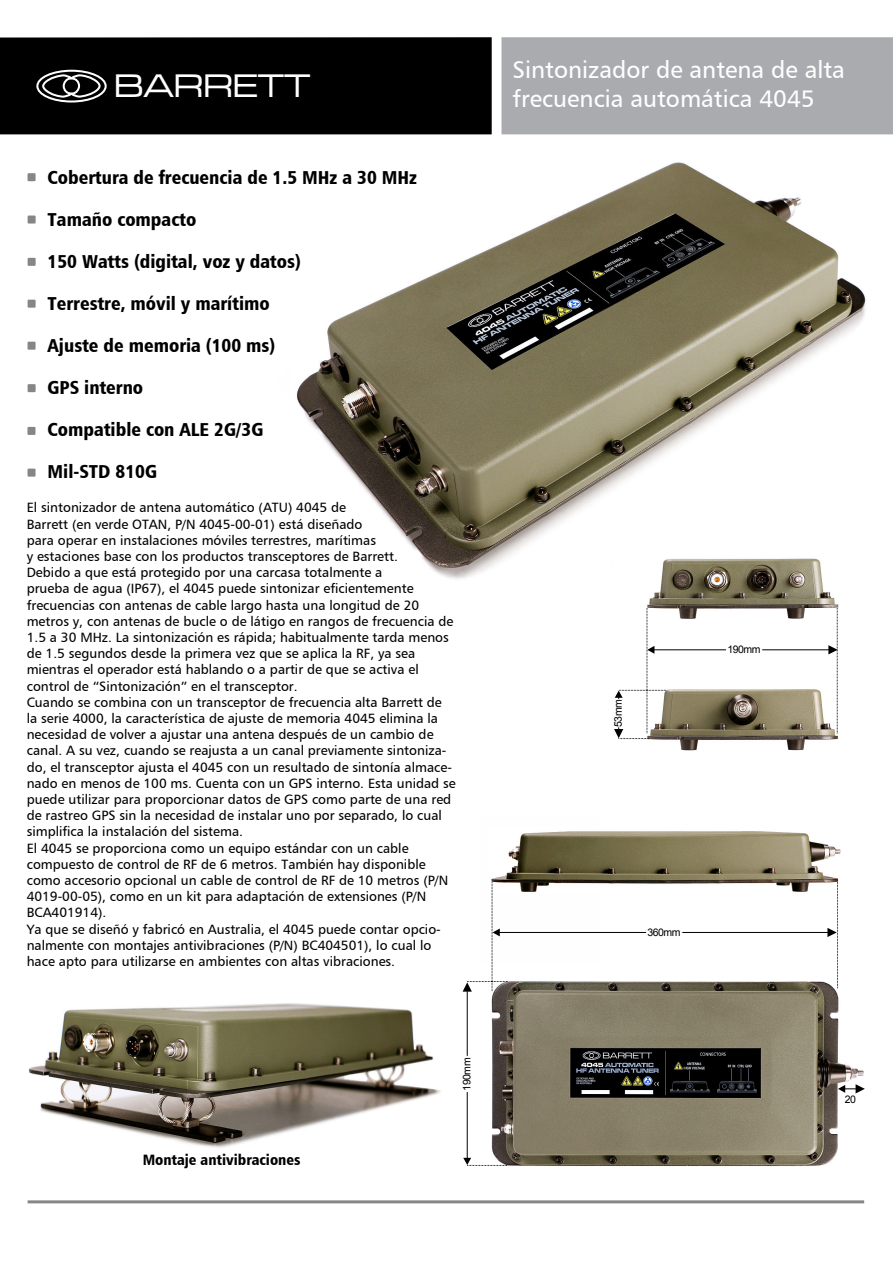
<style>
.page{position:relative;width:893px;height:1263px;background:#fff}
.page>*{position:absolute;margin:0;border:0;box-sizing:border-box;transform-origin:0 0}
.t1{font:33.9px "Microgramma D Medi Exte";letter-spacing:.02em;color:#fefefe}
.t2{font:24px/28.8px "Humanist 777 BT Roman B";color:#fefefe}
.t3{font:18.75px "Humanist 777 BT Black Condensed B";color:#000}
.t4{font:15px "Humanist 777 BT Black Condensed B";color:#000}
.t5{font:13.5px/16.2px "Humanist 777 BT Roman B";color:#000}
.t6{font:10.5px "Arial";letter-spacing:-.045em;color:#000}
</style>
<div class="page">
<img style="left:491px;top:981px;width:373px;height:185px">
<img style="left:491px;top:831px;width:350px;height:61px">
<hr style="left:467px;top:991px;width:1px;height:167px;background:#000">
<hr style="left:499px;top:932px;width:329px;height:1px;background:#000">
<div style="left:462px;top:1056px;width:10px;height:36px;background:#fefefe"></div>
<div style="left:646px;top:928px;width:36px;height:10px;background:#fefefe"></div>
<div style="left:0;top:37px;width:492px;height:97px;background:#000"></div>
<div style="left:501px;top:37px;width:392px;height:97px;background:#a9abae"></div>
<div style="left:36px;top:70px;width:71px;height:33px;border:2px solid #fefefe;border-radius:50%"></div>
<svg style="left:41px;top:73px;width:61px;height:26px"></svg>
<div style="left:28px;top:173px;width:8px;height:8px;background:#848688"></div>
<div style="left:28px;top:216px;width:8px;height:8px;background:#848688"></div>
<div style="left:28px;top:258px;width:8px;height:8px;background:#848688"></div>
<div style="left:28px;top:300px;width:8px;height:8px;background:#848688"></div>
<div style="left:28px;top:342px;width:8px;height:8px;background:#848688"></div>
<hr style="left:28px;top:1200px;width:836px;height:3px;background:#848688">
<svg style="left:827px;top:882px;width:11px;height:107px"></svg>
<svg style="left:463px;top:1158px;width:44px;height:8px"></svg>
<svg style="left:463px;top:882px;width:45px;height:110px"></svg>
<svg style="left:838px;top:1084px;width:27px;height:9px"></svg>
<img style="left:296px;top:162px;width:570px;height:417px">
<img style="left:29px;top:1003px;width:412px;height:145px">
<img style="left:646px;top:556px;width:194px;height:63px">
<img style="left:647px;top:689px;width:191px;height:61px">
<hr style="left:654px;top:649px;width:175px;height:1px;background:#000">
<div style="left:726px;top:645px;width:36px;height:10px;background:#fefefe"></div>
<svg style="left:828px;top:608px;width:10px;height:125px"></svg>
<svg style="left:614px;top:608px;width:52px;height:131px"></svg>
<div style="left:28px;top:384px;width:8px;height:8px;background:#848688"></div>
<div style="left:27px;top:427px;width:8px;height:8px;background:#848688"></div>
<div style="left:28px;top:469px;width:8px;height:8px;background:#848688"></div>
<h1 class="t1" style="left:115px;top:64px;width:197px">BARRETT</h1>
<h3 class="t3" style="left:48px;top:165px;width:371px">Cobertura de frecuencia de 1.5 MHz a 30 MHz</h3>
<h3 class="t3" style="left:48px;top:207px;width:150px">Tamaño compacto</h3>
<h3 class="t3" style="left:48px;top:249px;width:255px">150 Watts (digital, voz y datos)</h3>
<h3 class="t3" style="left:48px;top:291px;width:224px">Terrestre, móvil y marítimo</h3>
<h3 class="t3" style="left:48px;top:333px;width:229px">Ajuste de memoria (100 ms)</h3>
<h3 class="t3" style="left:48px;top:375px;width:97px">GPS interno</h3>
<h3 class="t3" style="left:48px;top:417px;width:217px">Compatible con ALE 2G/3G</h3>
<h3 class="t3" style="left:48px;top:459px;width:111px">Mil-STD 810G</h3>
<p class="t5" style="left:27px;top:499px;width:431px">El sintonizador de antena automático (ATU) 4045 de<br>Barrett (en verde OTAN, P/N 4045-00-01) está diseñado<br>para operar en instalaciones móviles terrestres, marítimas<br>y estaciones base con los productos transceptores de Barrett.<br>Debido a que está protegido por una carcasa totalmente a<br>prueba de agua (IP67), el 4045 puede sintonizar eficientemente frecuencias con antenas de cable largo hasta una longitud de 20 metros y, con antenas de bucle o de látigo en rangos de frecuencia de 1.5 a 30 MHz. La sintonización es rápida; habitualmente tarda menos de 1.5 segundos desde la primera vez que se aplica la RF, ya sea mientras el operador está hablando o a partir de que se activa el control de “Sintonización” en el transceptor.<br>Cuando se combina con un transceptor de frecuencia alta Barrett de<br>la serie 4000, la característica de ajuste de memoria 4045 elimina la necesidad de volver a ajustar una antena después de un cambio de canal. A su vez, cuando se reajusta a un canal previamente sintoniza&shy;do, el transceptor ajusta el 4045 con un resultado de sintonía almace&shy;nado en menos de 100 ms. Cuenta con un GPS interno. Esta unidad se puede utilizar para proporcionar datos de GPS como parte de una red de rastreo GPS sin la necesidad de instalar uno por separado, lo cual simplifica la instalación del sistema.<br>El 4045 se proporciona como un equipo estándar con un cable compuesto de control de RF de 6 metros. También hay disponible como accesorio opcional un cable de control de RF de 10 metros (P/N 4019-00-05), como en un kit para adaptación de extensiones (P/N BCA401914).<br>Ya que se diseñó y fabricó en Australia, el 4045 puede contar opcio&shy;nalmente con montajes antivibraciones (P/N) BC404501), lo cual lo hace apto para utilizarse en ambientes con altas vibraciones.</p>
<p class="t4" style="left:143px;top:1150px;width:159px">Montaje antivibraciones</p>
<p class="t6" style="left:460px;top:1091px;width:35px;rotate:-90deg">m091 m</p>
<h2 class="t2" style="left:512px;top:55px;width:334px">Sintonizador de antena de alta frecuencia automática 4045</h2>
<p class="t6" style="left:611px;top:727px;width:29px;rotate:-90deg">m35 m</p>
<p class="t6" style="left:727px;top:643px;width:35px">190mm</p>
<p class="t6" style="left:647px;top:925px;width:35px">360mm</p>
<p class="t6" style="left:845px;top:1092px;width:13px">20</p>
</div>
